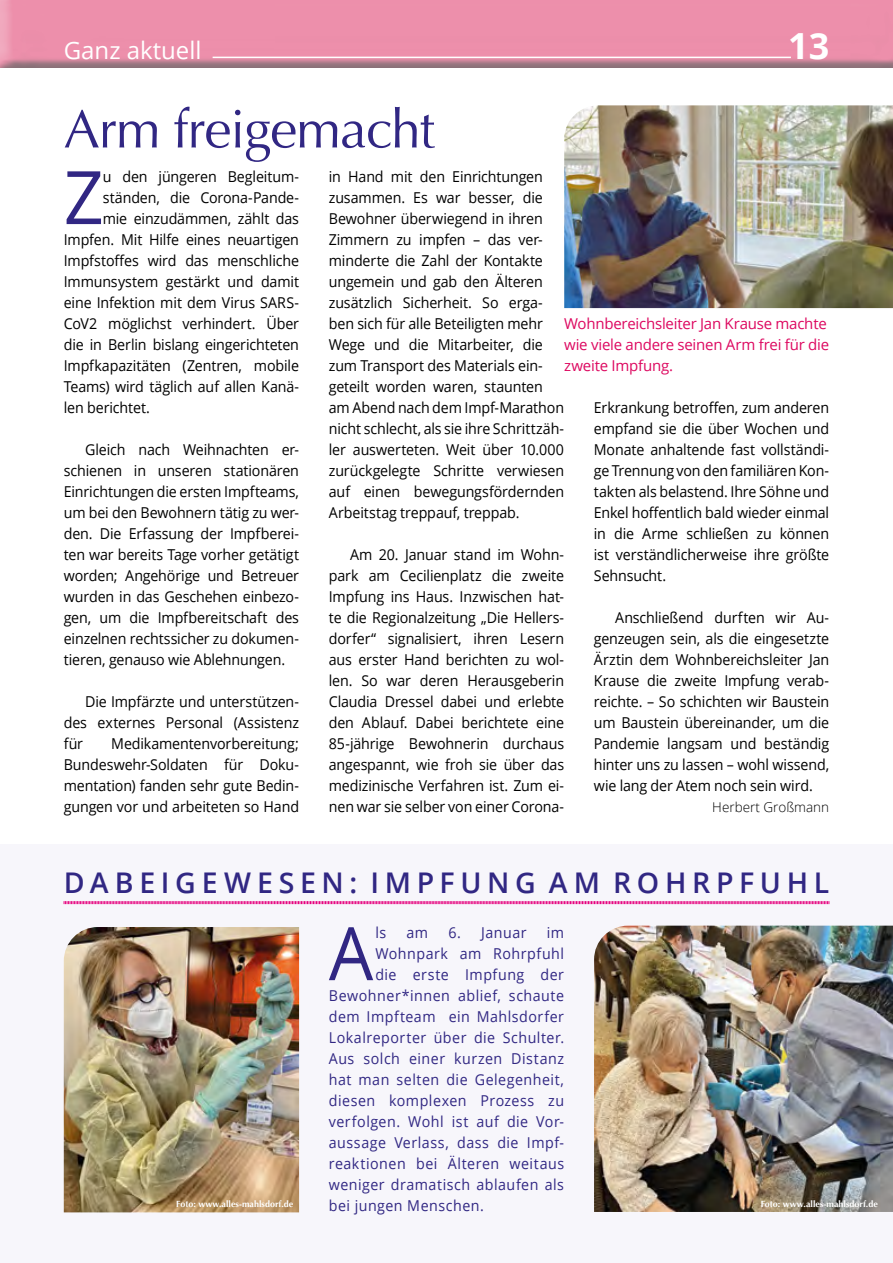
<style>
.page{position:relative;width:893px;height:1263px;background:#fff}
.page>*{position:absolute;margin:0;border:0;box-sizing:border-box;transform-origin:0 0}
.t1{font:73.8px "Open Sans";color:#312783;scale:.95 1}
.t2{font:54px "Optima";letter-spacing:-.02em;color:#312783}
.t3{font:700 36px "Open Sans";color:#fff}
.t4{font:600 28.5px "Open Sans";letter-spacing:.2em;color:#312783}
.t5{font:24px "Open Sans";color:#fff}
.t6{font:15px/21px "Open Sans";letter-spacing:-.01em;color:#000;text-align:justify;scale:.95 1}
.t7{font:15px "Open Sans";letter-spacing:.035em;color:#312783;scale:.95 1}
.t8{font:15px/21px "Open Sans";letter-spacing:-.015em;color:#dd0860}
.t9{font:300 13.5px "Open Sans";color:#000}
.t10{font:700 9px "Optima";color:#fff}
</style>
<div class="page">
<div style="left:0;top:845px;width:893px;height:418px;background:#f7f6fb"></div>
<div style="left:0;top:0;width:893px;height:70px;background:#000;opacity:.75"></div>
<hr style="left:213px;top:57px;width:578px;height:1px;background:#fff">
<svg style="left:63px;top:901px;width:766px;height:4px;background:#ee7abb"></svg>
<img style="left:564px;top:105px;width:329px;height:203px">
<img style="left:64px;top:927px;width:235px;height:285px">
<img style="left:594px;top:926px;width:299px;height:286px">
<h3 class="t5" style="left:64px;top:34px;width:139px">Ganz aktuell</h3>
<h3 class="t3" style="left:788px;top:21px;width:43px">13</h3>
<h2 class="t2" style="left:64px;top:98px;width:372px">Arm freigemacht</h2>
<h1 class="t1" style="left:64px;top:147px;width:44px">Z</h1>
<p class="t6" style="left:103px;top:166px;width:208px">u den jüngeren Begleitum-</p>
<p class="t6" style="left:329px;top:166px;width:249px;text-align:left">in Hand mit den Einrichtungen zusammen. Es war besser, die<br>Bewohner überwiegend in ihren<br>Zimmern zu impfen – das ver&shy;minderte die Zahl der Kontakte ungemein und gab den Älteren zusätzlich Sicherheit. So erga&shy;ben sich für alle Beteiligten mehr<br>Wege und die Mitarbeiter, die zum Transport des Materials ein&shy;geteilt worden waren, staunten am Abend nach dem Impf-Marathon nicht schlecht, als sie ihre Schrittzäh&shy;ler auswerteten. Weit über 10.000 zurückgelegte Schritte verwiesen auf einen bewegungsfördernden<br>Arbeitstag treppauf, treppab.</p>
<p class="t6" style="left:329px;top:544px;width:249px;text-indent:21px">Am 20. Januar stand im Wohn&shy;park am Cecilienplatz die zweite Impfung ins Haus. Inzwischen hat&shy;te die Regionalzeitung „Die Hellers&shy;dorfer“ signalisiert, ihren Lesern aus erster Hand berichten zu wol&shy;len. So war deren Herausgeberin Claudia Dressel dabei und erlebte den Ablauf. Dabei berichtete eine 85-jährige Bewohnerin durchaus angespannt, wie froh sie über das medizinische Verfahren ist. Zum ei&shy;nen war sie selber von einer Corona-</p>
<p class="t6" style="left:103px;top:187px;width:208px">ständen, die Corona-Pande-</p>
<p class="t6" style="left:103px;top:208px;width:208px">mie einzudämmen, zählt das</p>
<p class="t6" style="left:64px;top:229px;width:249px">Impfen. Mit Hilfe eines neuartigen</p>
<p class="t6" style="left:64px;top:250px;width:249px">Impfstoffes wird das menschliche</p>
<p class="t6" style="left:64px;top:271px;width:249px">Immunsystem gestärkt und damit</p>
<p class="t6" style="left:64px;top:292px;width:249px">eine Infektion mit dem Virus SARS-</p>
<p class="t6" style="left:64px;top:313px;width:249px">CoV2 möglichst verhindert. Über</p>
<p class="t6" style="left:64px;top:334px;width:249px">die in Berlin bislang eingerichteten</p>
<p class="t6" style="left:64px;top:355px;width:249px">Impfkapazitäten (Zentren, mobile</p>
<p class="t6" style="left:64px;top:376px;width:249px">Teams) wird täglich auf allen Kanä-</p>
<p class="t6" style="left:64px;top:397px;width:92px">len berichtet.</p>
<p class="t6" style="left:64px;top:439px;width:249px;text-indent:21px">Gleich nach Weihnachten er&shy;schienen in unseren stationären Einrichtungen die ersten Impfteams, um bei den Bewohnern tätig zu wer&shy;den. Die Erfassung der Impfberei&shy;ten war bereits Tage vorher getätigt worden; Angehörige und Betreuer wurden in das Geschehen einbezo&shy;gen, um die Impfbereitschaft des einzelnen rechtssicher zu dokumen&shy;tieren, genauso wie Ablehnungen.</p>
<p class="t6" style="left:64px;top:691px;width:249px;text-indent:21px">Die Impfärzte und unterstützen&shy;des externes Personal (Assistenz für</p>
<p class="t8" style="left:564px;top:313px;width:267px">Wohnbereichsleiter Jan Krause machte wie viele andere seinen Arm frei für die zweite Impfung.</p>
<p class="t6" style="left:594px;top:397px;width:249px">Erkrankung betroffen, zum anderen empfand sie die über Wochen und Monate anhaltende fast vollständi&shy;ge Trennung von den familiären Kon&shy;takten als belastend. Ihre Söhne und Enkel hoffentlich bald wieder einmal in die Arme schließen zu können ist verständlicherweise ihre größte Sehnsucht.</p>
<p class="t6" style="left:594px;top:607px;width:249px;text-indent:21px">Anschließend durften wir Au&shy;genzeugen sein, als die eingesetzte Ärztin dem Wohnbereichsleiter Jan Krause die zweite Impfung verab&shy;reichte. – So schichten wir Baustein um Baustein übereinander, um die Pandemie langsam und beständig hinter uns zu lassen – wohl wissend, wie lang der Atem noch sein wird.</p>
<p class="t9" style="left:712px;top:798px;width:118px">Herbert Großmann</p>
<p class="t6" style="left:64px;top:733px;width:249px;text-indent:47px">Medikamentenvorbereitung; Bundeswehr-Soldaten für Doku&shy;mentation) fanden sehr gute Bedin&shy;gungen vor und arbeiteten so Hand</p>
<h3 class="t4" style="left:64px;top:863px;width:767px">DABEIGEWESEN: IMPFUNG AM ROHRPFUHL</h3>
<h1 class="t1" style="left:329px;top:903px;width:48px">A</h1>
<p class="t7" style="left:375px;top:922px;width:13px">ls</p>
<p class="t7" style="left:406px;top:922px;width:24px">am</p>
<p class="t7" style="left:448px;top:922px;width:84px">6. Januar</p>
<p class="t7" style="left:547px;top:922px;width:20px">im</p>
<p class="t7" style="left:375px;top:943px;width:200px">Wohnpark am Rohrpfuhl</p>
<p class="t7" style="left:375px;top:964px;width:200px">die erste Impfung der</p>
<p class="t7" style="left:329px;top:985px;width:249px">Bewohner*innen ablief, schaute</p>
<p class="t7" style="left:329px;top:1006px;width:249px">dem Impfteam ein Mahlsdorfer</p>
<p class="t7" style="left:329px;top:1027px;width:249px">Lokalreporter über die Schulter.</p>
<p class="t7" style="left:329px;top:1048px;width:249px">Aus solch einer kurzen Distanz</p>
<p class="t7" style="left:329px;top:1069px;width:249px">hat man selten die Gelegenheit,</p>
<p class="t7" style="left:329px;top:1090px;width:249px">diesen komplexen Prozess zu</p>
<p class="t7" style="left:329px;top:1111px;width:249px">verfolgen. Wohl ist auf die Vor-</p>
<p class="t7" style="left:329px;top:1132px;width:249px">aussage Verlass, dass die Impf-</p>
<p class="t7" style="left:329px;top:1153px;width:249px">reaktionen bei Älteren weitaus</p>
<p class="t7" style="left:329px;top:1174px;width:249px">weniger dramatisch ablaufen als</p>
<p class="t7" style="left:329px;top:1195px;width:165px">bei jungen Menschen.</p>
<p class="t10" style="left:176px;top:1198px;width:119px">Foto: www.alles-mahlsdorf.de</p>
<p class="t10" style="left:761px;top:1198px;width:119px">Foto: www.alles-mahlsdorf.de</p>
</div>
